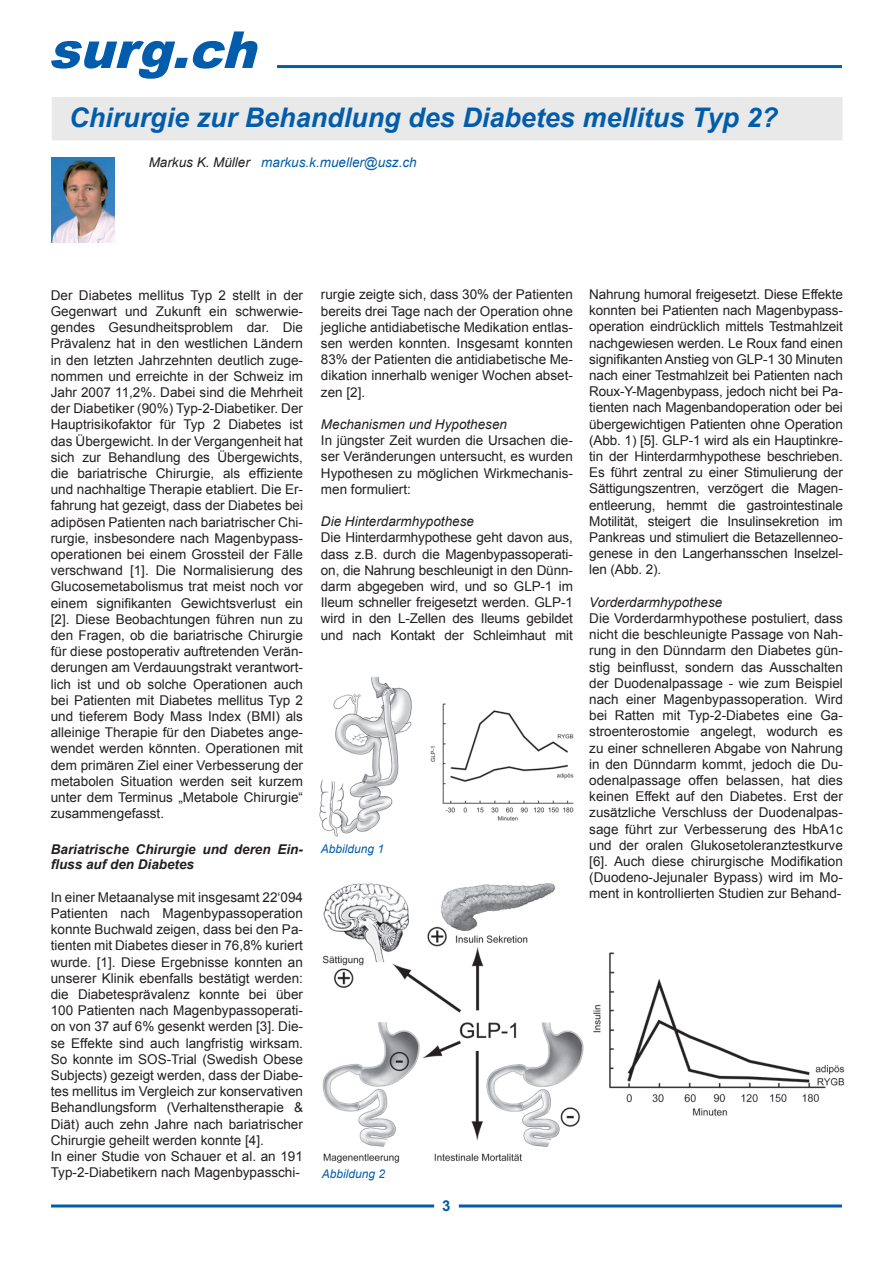
<style>
.page{position:relative;width:893px;height:1263px;background:#fff}
.page>*{position:absolute;margin:0;border:0;box-sizing:border-box;transform-origin:0 0}
.t1{font:italic 900 51px "Arial";color:#015dab}
.t2{font:italic 700 27px "Arial";color:#015dab}
.t3{font:700 15px "Arial";color:#015dab}
.t4{font:13.5px/16.2px "Arial";color:#231f20;text-align:justify}
.t5{font:italic 13.5px "Arial";color:#231f20}
.t6{font:italic 700 13.5px/15px "Arial";color:#231f20}
.t7{font:italic 13.5px "Arial";color:#015dab}
.t8{font:italic 12px "Arial";color:#015dab}
.s1{color:#231f20}
</style>
<div class="page">
<hr style="left:277px;top:65px;width:565px;height:3px;background:#015dab">
<hr style="left:51px;top:1204px;width:383px;height:3px;background:#015dab">
<hr style="left:459px;top:1204px;width:383px;height:3px;background:#015dab">
<img style="left:52px;top:157px;width:62px;height:85px">
<div style="left:53px;top:98px;width:789px;height:42px;background:#e9e9e9"></div>
<img style="left:319px;top:676px;width:255px;height:161px">
<img style="left:322px;top:883px;width:523px;height:281px">
<h1 class="t1" style="left:48px;top:13px;width:228px">surg.ch</h1>
<h2 class="t2" style="left:69px;top:100px;width:710px">Chirurgie zur Behandlung des Diabetes mellitus Typ 2?</h2>
<p class="t7" style="left:149px;top:154px;width:270px"><span class="s1">Markus K. Müller</span> markus.k.mueller@usz.ch</p>
<p class="t4" style="left:51px;top:287px;width:254px">Der Diabetes mellitus Typ 2 stellt in der Gegenwart und Zukunft ein schwerwie&shy;gendes Gesundheitsproblem dar. Die Prävalenz hat in den westlichen Ländern in den letzten Jahrzehnten deutlich zuge&shy;nommen und erreichte in der Schweiz im Jahr 2007 11,2%. Dabei sind die Mehrheit der Diabetiker (90%) Typ-2-Diabetiker. Der Hauptrisikofaktor für Typ 2 Diabetes ist das Übergewicht. In der Vergangenheit hat sich zur Behandlung des Übergewichts, die bariatrische Chirurgie, als effiziente und nachhaltige Therapie etabliert. Die Er&shy;fahrung hat gezeigt, dass der Diabetes bei adipösen Patienten nach bariatrischer Chi&shy;rurgie, insbesondere nach Magenbypass&shy;operationen bei einem Grossteil der Fälle verschwand [1]. Die Normalisierung des Glucosemetabolismus trat meist noch vor einem signifikanten Gewichtsverlust ein [2]. Diese Beobachtungen führen nun zu den Fragen, ob die bariatrische Chirurgie für diese postoperativ auftretenden Verän&shy;derungen am Verdauungstrakt verantwort&shy;lich ist und ob solche Operationen auch bei Patienten mit Diabetes mellitus Typ 2 und tieferem Body Mass Index (BMI) als alleinige Therapie für den Diabetes ange&shy;wendet werden könnten. Operationen mit dem primären Ziel einer Verbesserung der metabolen Situation werden seit kurzem unter dem Terminus „Metabole Chirurgie“ zusammengefasst.</p>
<p class="t6" style="left:51px;top:842px;width:254px">Bariatrische Chirurgie und deren Ein&shy;fluss auf den Diabetes</p>
<p class="t4" style="left:51px;top:889px;width:254px;text-align:left">In einer Metaanalyse mit insgesamt 22‘094<br>Patienten nach Magenbypassoperation konnte Buchwald zeigen, dass bei den Pa&shy;tienten mit Diabetes dieser in 76,8% kuriert wurde. [1]. Diese Ergebnisse konnten an unserer Klinik ebenfalls bestätigt werden: die Diabetesprävalenz konnte bei über 100 Patienten nach Magenbypassoperati&shy;on von 37 auf 6% gesenkt werden [3]. Die&shy;se Effekte sind auch langfristig wirksam.<br>So konnte im SOS-Trial (Swedish Obese Subjects) gezeigt werden, dass der Diabe&shy;tes mellitus im Vergleich zur konservativen Behandlungsform (Verhaltenstherapie &amp; Diät) auch zehn Jahre nach bariatrischer Chirurgie geheilt werden konnte [4].<br>In einer Studie von Schauer et al. an 191<br>Typ-2-Diabetikern nach Magenbypasschi-</p>
<p class="t4" style="left:321px;top:287px;width:254px">rurgie zeigte sich, dass 30% der Patienten bereits drei Tage nach der Operation ohne jegliche antidiabetische Medikation entlas&shy;sen werden konnten. Insgesamt konnten 83% der Patienten die antidiabetische Me&shy;dikation innerhalb weniger Wochen abset&shy;zen [2].</p>
<p class="t5" style="left:321px;top:415px;width:188px">Mechanismen und Hypothesen</p>
<p class="t4" style="left:321px;top:432px;width:254px">In jüngster Zeit wurden die Ursachen die&shy;ser Veränderungen untersucht, es wurden Hypothesen zu möglichen Wirkmechanis&shy;men formuliert:</p>
<p class="t5" style="left:321px;top:513px;width:155px">Die Hinterdarmhypothese</p>
<p class="t4" style="left:321px;top:530px;width:254px">Die Hinterdarmhypothese geht davon aus, dass z.B. durch die Magenbypassoperati&shy;on, die Nahrung beschleunigt in den Dünn&shy;darm abgegeben wird, und so GLP-1 im Ileum schneller freigesetzt werden. GLP-1 wird in den L-Zellen des Ileums gebildet und nach Kontakt der Schleimhaut mit</p>
<p class="t8" style="left:321px;top:841px;width:65px">Abbildung 1</p>
<p class="t4" style="left:589px;top:286px;width:255px">Nahrung humoral freigesetzt. Diese Effekte konnten bei Patienten nach Magenbypass&shy;operation eindrücklich mittels Testmahlzeit nachgewiesen werden. Le Roux fand einen signifikanten Anstieg von GLP-1 30 Minuten nach einer Testmahlzeit bei Patienten nach Roux-Y-Magenbypass, jedoch nicht bei Pa&shy;tienten nach Magenbandoperation oder bei übergewichtigen Patienten ohne Operation (Abb. 1) [5]. GLP-1 wird als ein Hauptinkre&shy;tin der Hinterdarmhypothese beschrieben.<br>Es führt zentral zu einer Stimulierung der Sättigungszentren, verzögert die Magen&shy;entleerung, hemmt die gastrointestinale Motilität, steigert die Insulinsekretion im Pankreas und stimuliert die Betazellenneo&shy;genese in den Langerhansschen Inselzel&shy;len (Abb. 2).</p>
<p class="t5" style="left:589px;top:593px;width:135px">Vorderdarmhypothese</p>
<p class="t4" style="left:589px;top:610px;width:255px">Die Vorderdarmhypothese postuliert, dass nicht die beschleunigte Passage von Nah&shy;rung in den Dünndarm den Diabetes gün&shy;stig beinflusst, sondern das Ausschalten der Duodenalpassage - wie zum Beispiel nach einer Magenbypassoperation. Wird bei Ratten mit Typ-2-Diabetes eine Ga&shy;stroenterostomie angelegt, wodurch es zu einer schnelleren Abgabe von Nahrung in den Dünndarm kommt, jedoch die Du&shy;odenalpassage offen belassen, hat dies keinen Effekt auf den Diabetes. Erst der zusätzliche Verschluss der Duodenalpas&shy;sage führt zur Verbesserung des HbA1c und der oralen Glukosetoleranztestkurve [6]. Auch diese chirurgische Modifikation (Duodeno-Jejunaler Bypass) wird im Mo&shy;ment in kontrollierten Studien zur Behand-</p>
<p class="t8" style="left:322px;top:1166px;width:65px">Abbildung 2</p>
<p class="t3" style="left:442px;top:1196px;width:10px">3</p>
</div>
